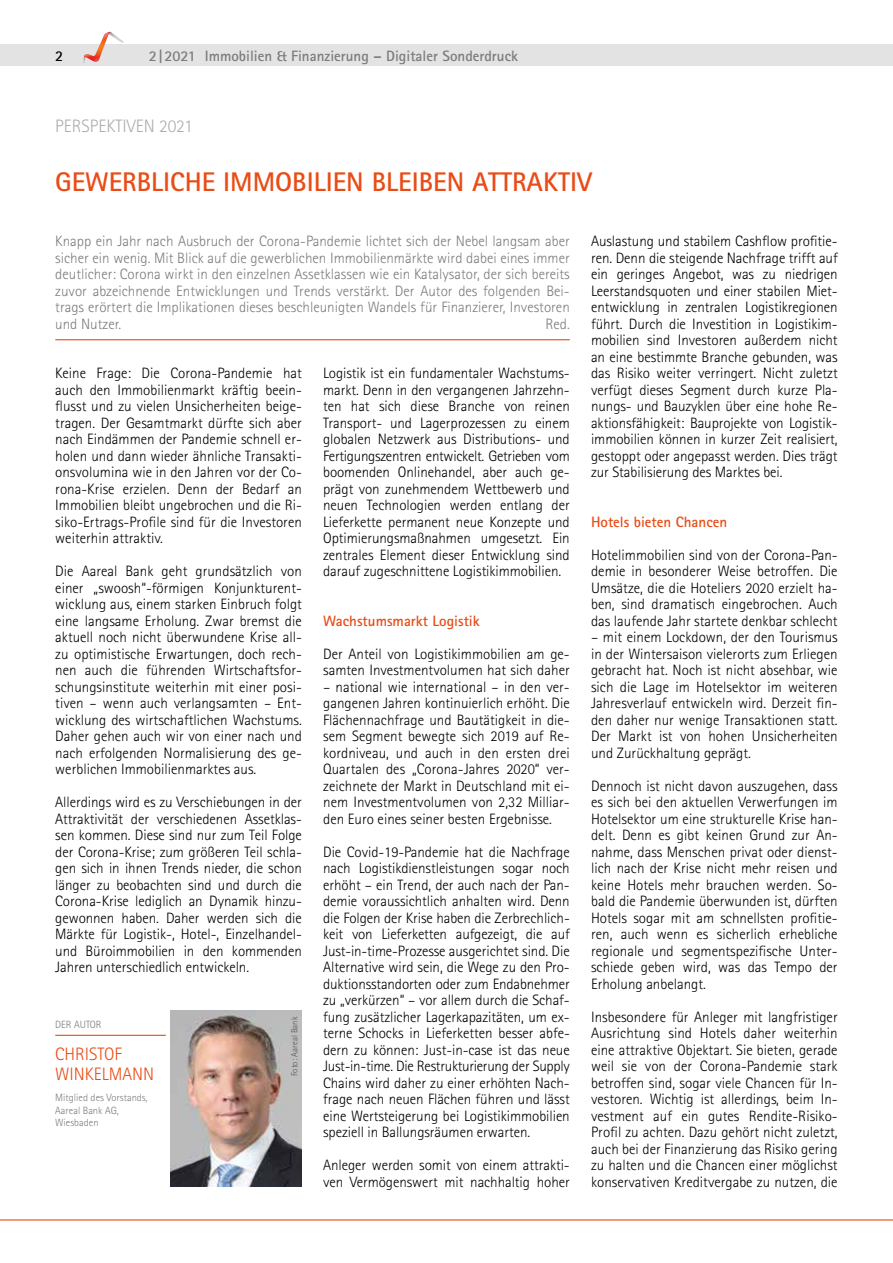
<style>
.page{position:relative;width:893px;height:1263px;background:#fff}
.page>*{position:absolute;margin:0;border:0;box-sizing:border-box;transform-origin:0 0}
.t1{font:700 27px "Rotis Sans Serif";color:#e94c16}
.t2{font:300 18px/20.2px "Rotis Sans Serif";color:#e94c16}
.t3{font:300 18px "Rotis Sans Serif";color:#acadae}
.t4{font:300 15px/16.5px "Rotis Sans Serif";color:#000;text-align:justify}
.t5{font:300 15px/16.5px "Rotis Sans Serif";color:#7a7b7a;text-align:justify}
.t6{font:700 15px "Rotis Sans Serif";color:#7a7b7a}
.t7{font:700 15px "Rotis Sans Serif";color:#e94c16}
.t8{font:700 15px "Rotis Sans Serif";color:#000}
.t9{font:300 10.5px/12.6px "Rotis Sans Serif";color:#7a7b7a}
.t10{font:300 9px "Rotis Sans Serif";color:#565655}
</style>
<div class="page">
<hr style="left:0;top:1219px;width:893px;height:1px;background:#e94c16">
<div style="left:0;top:45px;width:893px;height:21px;background:#e3e3e3"></div>
<svg style="left:83px;top:31px;width:41px;height:32px"></svg>
<img style="left:170px;top:1010px;width:132px;height:177px">
<hr style="left:55px;top:1035px;width:111px;height:1px;background:#e94c16">
<hr style="left:55px;top:339px;width:515px;height:1px;background:#e94c16">
<p class="t8" style="left:55px;top:46px;width:10px">2</p>
<p class="t6" style="left:149px;top:46px;width:371px">2|2021 Immobilien &amp; Finanzierung – Digitaler Sonderdruck</p>
<p class="t3" style="left:55px;top:115px;width:139px">PERSPEKTIVEN 2021</p>
<h1 class="t1" style="left:55px;top:165px;width:538px">GEWERBLICHE IMMOBILIEN BLEIBEN ATTRAKTIV</h1>
<p class="t5" style="left:55px;top:233px;width:516px">Knapp ein Jahr nach Ausbruch der Corona-Pandemie lichtet sich der Nebel langsam aber sicher ein wenig. Mit Blick auf die gewerblichen Immobilienmärkte wird dabei eines immer deutlicher: Corona wirkt in den einzelnen Assetklassen wie ein Katalysator, der sich bereits zuvor abzeichnende Entwicklungen und Trends verstärkt. Der Autor des folgenden Bei&shy;trags erörtert die Implikationen dieses beschleunigten Wandels für Finanzierer, Investoren und Nutzer.</p>
<p class="t5" style="left:545px;top:315px;width:26px">Red.</p>
<p class="t4" style="left:55px;top:365px;width:248px">Keine Frage: Die Corona-Pandemie hat auch den Immobilienmarkt kräftig beein&shy;flusst und zu vielen Unsicherheiten beige&shy;tragen. Der Gesamtmarkt dürfte sich aber nach Eindämmen der Pandemie schnell er&shy;holen und dann wieder ähnliche Transakti&shy;onsvolumina wie in den Jahren vor der Co&shy;rona-Krise erzielen. Denn der Bedarf an Immobilien bleibt ungebrochen und die Ri&shy;siko-Ertrags-Profile sind für die Investoren weiterhin attraktiv.</p>
<p class="t4" style="left:55px;top:563px;width:248px">Die Aareal Bank geht grundsätzlich von einer „swoosh“-förmigen Konjunkturent&shy;wicklung aus, einem starken Einbruch folgt eine langsame Erholung. Zwar bremst die aktuell noch nicht überwundene Krise all&shy;zu optimistische Erwartungen, doch rech&shy;nen auch die führenden Wirtschaftsfor&shy;schungsinstitute weiterhin mit einer posi&shy;tiven – wenn auch verlangsamten – Ent&shy;wicklung des wirtschaftlichen Wachstums.<br>Daher gehen auch wir von einer nach und nach erfolgenden Normalisierung des ge&shy;werblichen Immobilienmarktes aus.</p>
<p class="t4" style="left:55px;top:794px;width:248px">Allerdings wird es zu Verschiebungen in der Attraktivität der verschiedenen Assetklas&shy;sen kommen. Diese sind nur zum Teil Folge der Corona-Krise; zum größeren Teil schla&shy;gen sich in ihnen Trends nieder, die schon länger zu beobachten sind und durch die Corona-Krise lediglich an Dynamik hinzu&shy;gewonnen haben. Daher werden sich die Märkte für Logistik-, Hotel-, Einzelhandel&shy;und Büroimmobilien in den kommenden Jahren unterschiedlich entwickeln.</p>
<p class="t9" style="left:55px;top:1018px;width:48px">DER AUTOR</p>
<p class="t2" style="left:55px;top:1044px;width:100px">CHRISTOF<br>WINKELMANN</p>
<p class="t9" style="left:55px;top:1091px;width:94px">Mitglied des Vorstands,<br>Aareal Bank AG,<br>Wiesbaden</p>
<p class="t10" style="left:289px;top:1076px;width:61px;rotate:-90deg">Foto: Aareal Bank</p>
<p class="t4" style="left:323px;top:365px;width:248px">Logistik ist ein fundamentaler Wachstums&shy;markt. Denn in den vergangenen Jahrzehn&shy;ten hat sich diese Branche von reinen Transport- und Lagerprozessen zu einem globalen Netzwerk aus Distributions- und Fertigungszentren entwickelt. Getrieben vom boomenden Onlinehandel, aber auch ge&shy;prägt von zunehmendem Wettbewerb und neuen Technologien werden entlang der Lieferkette permanent neue Konzepte und Optimierungsmaßnahmen umgesetzt. Ein zentrales Element dieser Entwicklung sind darauf zugeschnittene Logistikimmobilien.</p>
<p class="t7" style="left:323px;top:611px;width:158px">Wachstumsmarkt Logistik</p>
<p class="t4" style="left:323px;top:645px;width:248px">Der Anteil von Logistikimmobilien am ge&shy;samten Investmentvolumen hat sich daher</p>
<p class="t4" style="left:323px;top:678px;width:248px">– national wie international – in den ver&shy;gangenen Jahren kontinuierlich erhöht. Die Flächennachfrage und Bautätigkeit in die&shy;sem Segment bewegte sich 2019 auf Re&shy;kordniveau, und auch in den ersten drei Quartalen des „Corona-Jahres 2020“ ver&shy;zeichnete der Markt in Deutschland mit ei&shy;nem Investmentvolumen von 2,32 Milliar&shy;den Euro eines seiner besten Ergebnisse.</p>
<p class="t4" style="left:323px;top:843px;width:248px">Die Covid-19-Pandemie hat die Nachfrage nach Logistikdienstleistungen sogar noch erhöht – ein Trend, der auch nach der Pan&shy;demie voraussichtlich anhalten wird. Denn die Folgen der Krise haben die Zerbrechlich&shy;keit von Lieferketten aufgezeigt, die auf Just-in-time-Prozesse ausgerichtet sind. Die Alternative wird sein, die Wege zu den Pro&shy;duktionsstandorten oder zum Endabnehmer zu „verkürzen“ – vor allem durch die Schaf&shy;fung zusätzlicher Lagerkapazitäten, um ex&shy;terne Schocks in Lieferketten besser abfe&shy;dern zu können: Just-in-case ist das neue Just-in-time. Die Restrukturierung der Supply Chains wird daher zu einer erhöhten Nach&shy;frage nach neuen Flächen führen und lässt eine Wertsteigerung bei Logistikimmobilien speziell in Ballungsräumen erwarten.</p>
<p class="t4" style="left:323px;top:1157px;width:248px">Anleger werden somit von einem attrakti&shy;ven Vermögenswert mit nachhaltig hoher</p>
<p class="t4" style="left:591px;top:233px;width:248px">Auslastung und stabilem Cashflow profitie&shy;ren. Denn die steigende Nachfrage trifft auf ein geringes Angebot, was zu niedrigen Leerstandsquoten und einer stabilen Miet&shy;entwicklung in zentralen Logistikregionen führt. Durch die Investition in Logistikim&shy;mobilien sind Investoren außerdem nicht an eine bestimmte Branche gebunden, was das Risiko weiter verringert. Nicht zuletzt verfügt dieses Segment durch kurze Pla&shy;nungs- und Bauzyklen über eine hohe Re&shy;aktionsfähigkeit: Bauprojekte von Logistik&shy;immobilien können in kurzer Zeit realisiert, gestoppt oder angepasst werden. Dies trägt zur Stabilisierung des Marktes bei.</p>
<p class="t7" style="left:591px;top:512px;width:138px">Hotels bieten Chancen</p>
<p class="t4" style="left:591px;top:546px;width:248px">Hotelimmobilien sind von der Corona-Pan&shy;demie in besonderer Weise betroffen. Die Umsätze, die die Hoteliers 2020 erzielt ha&shy;ben, sind dramatisch eingebrochen. Auch das laufende Jahr startete denkbar schlecht</p>
<p class="t4" style="left:591px;top:629px;width:248px">– mit einem Lockdown, der den Tourismus in der Wintersaison vielerorts zum Erliegen gebracht hat. Noch ist nicht absehbar, wie sich die Lage im Hotelsektor im weiteren Jahresverlauf entwickeln wird. Derzeit fin&shy;den daher nur wenige Transaktionen statt.<br>Der Markt ist von hohen Unsicherheiten und Zurückhaltung geprägt.</p>
<p class="t4" style="left:591px;top:777px;width:248px">Dennoch ist nicht davon auszugehen, dass es sich bei den aktuellen Verwerfungen im Hotelsektor um eine strukturelle Krise han&shy;delt. Denn es gibt keinen Grund zur An&shy;nahme, dass Menschen privat oder dienst&shy;lich nach der Krise nicht mehr reisen und keine Hotels mehr brauchen werden. So&shy;bald die Pandemie überwunden ist, dürften Hotels sogar mit am schnellsten profitie&shy;ren, auch wenn es sicherlich erhebliche regionale und segmentspezifische Unter&shy;schiede geben wird, was das Tempo der Erholung anbelangt.</p>
<p class="t4" style="left:591px;top:1008px;width:248px">Insbesondere für Anleger mit langfristiger Ausrichtung sind Hotels daher weiterhin eine attraktive Objektart. Sie bieten, gerade weil sie von der Corona-Pandemie stark betroffen sind, sogar viele Chancen für In&shy;vestoren. Wichtig ist allerdings, beim In&shy;vestment auf ein gutes Rendite-Risiko-Profil zu achten. Dazu gehört nicht zuletzt, auch bei der Finanzierung das Risiko gering zu halten und die Chancen einer möglichst konservativen Kreditvergabe zu nutzen, die</p>
</div>
